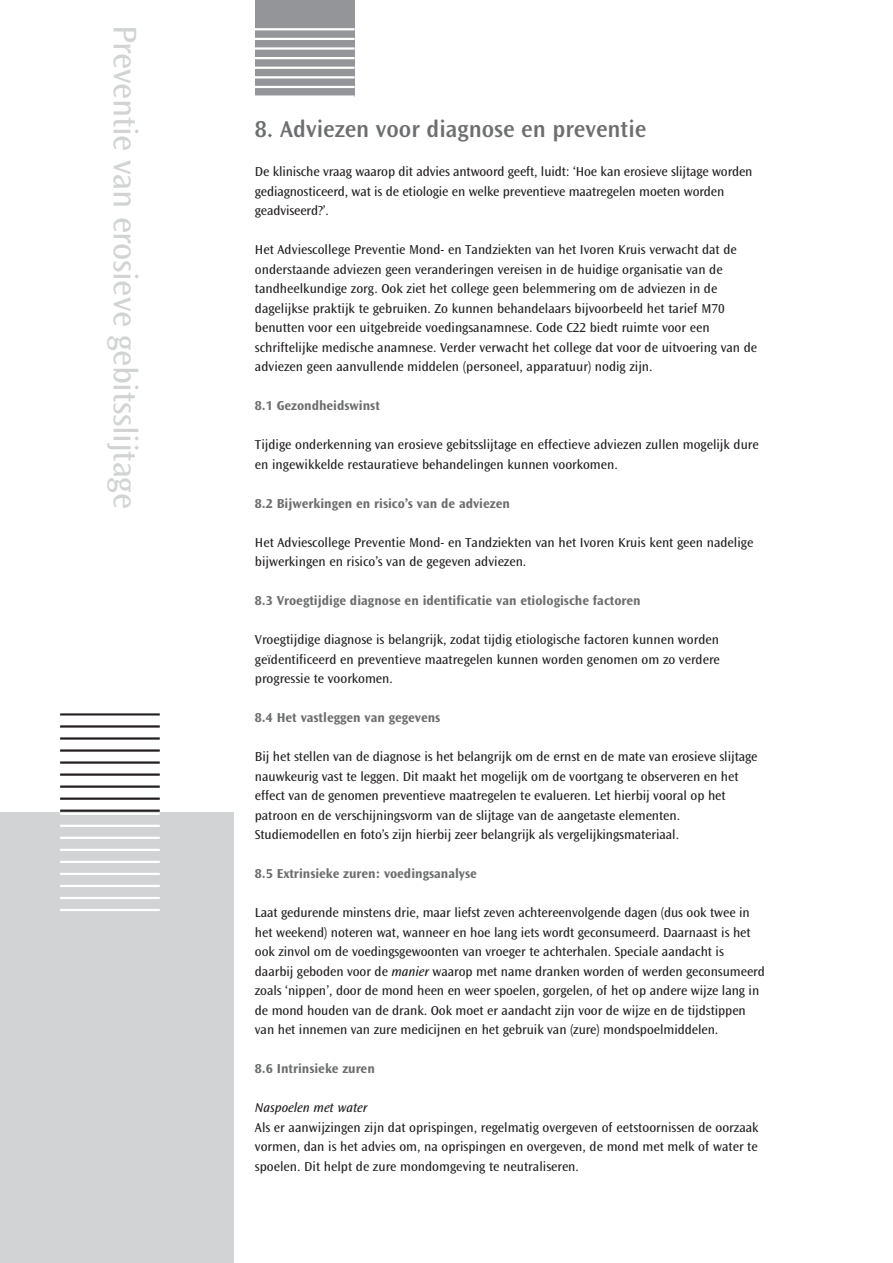
<style>
.page{position:relative;width:893px;height:1263px;background:#fff}
.page>*{position:absolute;margin:0;border:0;box-sizing:border-box;transform-origin:0 0}
.t1{font:33.9px "Ocean Sans MM 403 475";letter-spacing:-.01em;color:#d1d3d4}
.t2{font:24px "Ocean Sans MM 512 475";color:#6d6e70}
.t3{font:13.5px/19.5px "Ocean Sans MM 403 475";letter-spacing:-.005em;color:#231f20}
.t4{font:13.5px "Ocean Sans MM 648 475";color:#6d6e70}
.t5{font:13.5px "Ocean Sans MM It 403 475";color:#231f20}
.s1{font-family:"Ocean Sans MM It 403 475"}
</style>
<div class="page">
<div style="left:0;top:812px;width:234px;height:451px;background:#d1d3d4"></div>
<hr style="left:60px;top:813px;width:100px;height:2px;background:#fff">
<hr style="left:60px;top:825px;width:100px;height:2px;background:#fff">
<hr style="left:60px;top:837px;width:100px;height:2px;background:#fff">
<hr style="left:60px;top:849px;width:100px;height:2px;background:#fff">
<hr style="left:60px;top:861px;width:100px;height:2px;background:#fff">
<hr style="left:60px;top:873px;width:100px;height:2px;background:#fff">
<hr style="left:60px;top:885px;width:100px;height:2px;background:#fff">
<hr style="left:60px;top:897px;width:100px;height:2px;background:#fff">
<hr style="left:60px;top:909px;width:100px;height:2px;background:#fff">
<hr style="left:60px;top:713px;width:100px;height:2px;background:#231f20">
<hr style="left:60px;top:725px;width:100px;height:3px;background:#231f20">
<hr style="left:60px;top:737px;width:100px;height:3px;background:#231f20">
<hr style="left:60px;top:749px;width:100px;height:3px;background:#231f20">
<hr style="left:60px;top:761px;width:100px;height:3px;background:#231f20">
<hr style="left:60px;top:773px;width:100px;height:3px;background:#231f20">
<hr style="left:60px;top:785px;width:100px;height:3px;background:#231f20">
<hr style="left:60px;top:797px;width:100px;height:3px;background:#231f20">
<hr style="left:60px;top:809px;width:100px;height:3px;background:#231f20">
<div style="left:255px;top:1px;width:100px;height:96px;background:#939598"></div>
<hr style="left:255px;top:28px;width:100px;height:2px;background:#fff">
<hr style="left:255px;top:38px;width:100px;height:2px;background:#fff">
<hr style="left:255px;top:47px;width:100px;height:3px;background:#fff">
<hr style="left:255px;top:57px;width:100px;height:2px;background:#fff">
<hr style="left:255px;top:67px;width:100px;height:2px;background:#fff">
<hr style="left:255px;top:76px;width:100px;height:2px;background:#fff">
<hr style="left:255px;top:86px;width:100px;height:2px;background:#fff">
<hr style="left:255px;top:95px;width:100px;height:3px;background:#fff">
<h1 class="t1" style="left:139px;top:25px;width:485px;rotate:90deg">Preventie van erosieve gebitsslijtage</h1>
<h2 class="t2" style="left:255px;top:119px;width:393px">8. Adviezen voor diagnose en preventie</h2>
<p class="t3" style="left:255px;top:163px;width:499px">De klinische vraag waarop dit advies antwoord geeft, luidt: ‘Hoe kan erosieve slijtage worden gediagnosticeerd, wat is de etiologie en welke preventieve maatregelen moeten worden geadviseerd?’.</p>
<p class="t3" style="left:255px;top:241px;width:504px">Het Adviescollege Preventie Mond- en Tandziekten van het Ivoren Kruis verwacht dat de onderstaande adviezen geen veranderingen vereisen in de huidige organisatie van de tandheelkundige zorg. Ook ziet het college geen belemmering om de adviezen in de dagelijkse praktijk te gebruiken. Zo kunnen behandelaars bijvoorbeeld het tarief M70 benutten voor een uitgebreide voedingsanamnese. Code C22 biedt ruimte voor een schriftelijke medische anamnese. Verder verwacht het college dat voor de uitvoering van de adviezen geen aanvullende middelen (personeel, apparatuur) nodig zijn.</p>
<p class="t4" style="left:255px;top:400px;width:126px">8.1 Gezondheidswinst</p>
<p class="t3" style="left:255px;top:436px;width:505px">Tijdige onderkenning van erosieve gebitsslijtage en effectieve adviezen zullen mogelijk dure en ingewikkelde restauratieve behandelingen kunnen voorkomen.</p>
<p class="t4" style="left:255px;top:498px;width:256px">8.2 Bijwerkingen en risico’s van de adviezen</p>
<p class="t3" style="left:255px;top:533px;width:500px">Het Adviescollege Preventie Mond- en Tandziekten van het Ivoren Kruis kent geen nadelige bijwerkingen en risico’s van de gegeven adviezen.</p>
<p class="t4" style="left:255px;top:595px;width:387px">8.3 Vroegtijdige diagnose en identificatie van etiologische factoren</p>
<p class="t3" style="left:255px;top:631px;width:466px;text-align:justify">Vroegtijdige diagnose is belangrijk, zodat tijdig etiologische factoren kunnen worden geïdentificeerd en preventieve maatregelen kunnen worden genomen om zo verdere progressie te voorkomen.</p>
<p class="t4" style="left:255px;top:712px;width:187px">8.4 Het vastleggen van gegevens</p>
<p class="t3" style="left:255px;top:748px;width:504px">Bij het stellen van de diagnose is het belangrijk om de ernst en de mate van erosieve slijtage nauwkeurig vast te leggen. Dit maakt het mogelijk om de voortgang te observeren en het effect van de genomen preventieve maatregelen te evalueren. Let hierbij vooral op het patroon en de verschijningsvorm van de slijtage van de aangetaste elementen.<br>Studiemodellen en foto’s zijn hierbij zeer belangrijk als vergelijkingsmateriaal.</p>
<p class="t4" style="left:255px;top:868px;width:223px">8.5 Extrinsieke zuren: voedingsanalyse</p>
<p class="t3" style="left:255px;top:904px;width:511px">Laat gedurende minstens drie, maar liefst zeven achtereenvolgende dagen (dus ook twee in het weekend) noteren wat, wanneer en hoe lang iets wordt geconsumeerd. Daarnaast is het ook zinvol om de voedingsgewoonten van vroeger te achterhalen. Speciale aandacht is daarbij geboden voor de <span class="s1">manier</span> waarop met name dranken worden of werden geconsumeerd zoals ‘nippen’, door de mond heen en weer spoelen, gorgelen, of het op andere wijze lang in de mond houden van de drank. Ook moet er aandacht zijn voor de wijze en de tijdstippen van het innemen van zure medicijnen en het gebruik van (zure) mondspoelmiddelen.</p>
<p class="t4" style="left:255px;top:1063px;width:121px">8.6 Intrinsieke zuren</p>
<p class="t5" style="left:255px;top:1102px;width:114px">Naspoelen met water</p>
<p class="t3" style="left:255px;top:1118px;width:505px;text-align:justify">Als er aanwijzingen zijn dat oprispingen, regelmatig overgeven of eetstoornissen de oorzaak vormen, dan is het advies om, na oprispingen en overgeven, de mond met melk of water te spoelen. Dit helpt de zure mondomgeving te neutraliseren.</p>
</div>
